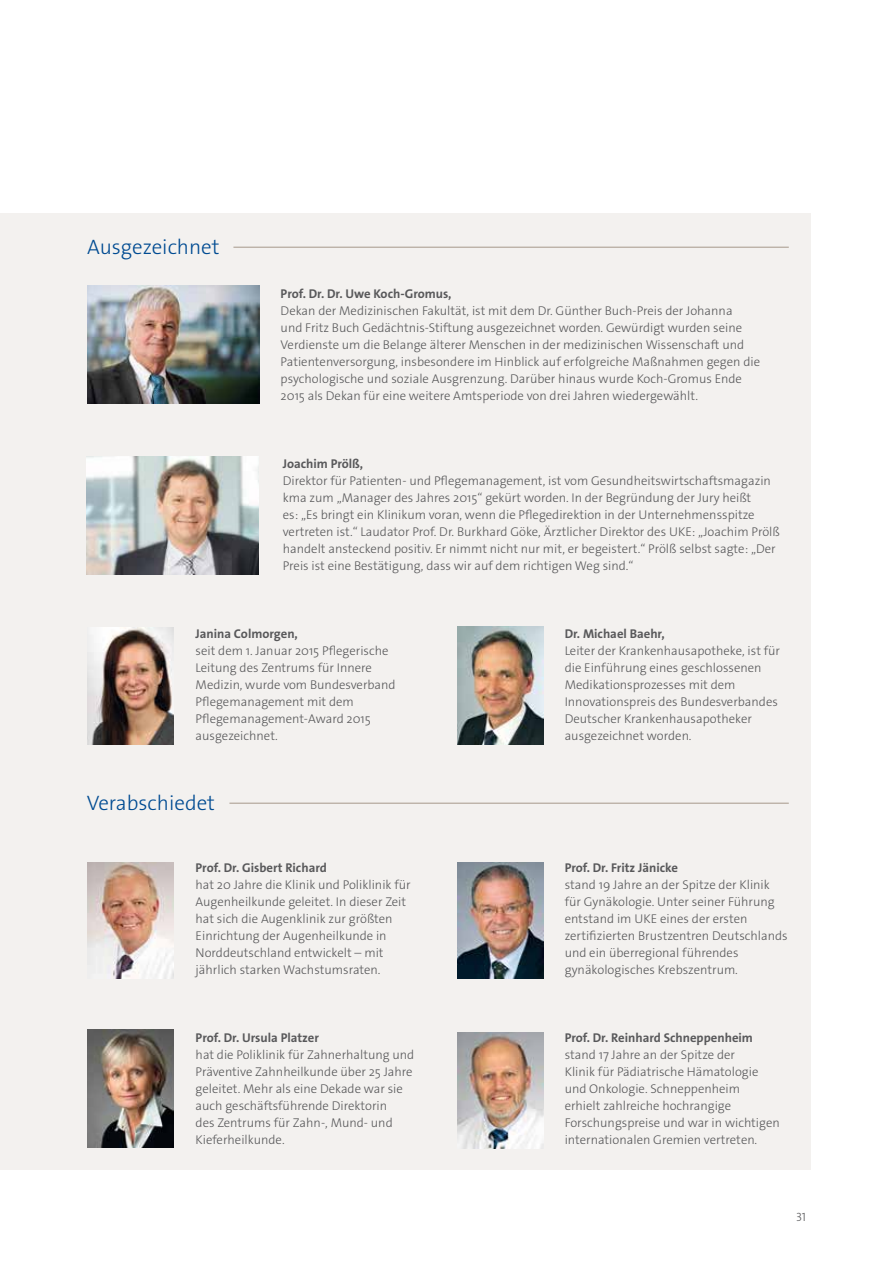
<style>
.page{position:relative;width:893px;height:1263px;background:#fff}
.page>*{position:absolute;margin:0;border:0;box-sizing:border-box;transform-origin:0 0}
.t1{font:300 21px "The Sans Os F";color:#004b92}
.t2{font:300 12.75px/17px "The Sans Os F";color:#58585a}
.t3{font:700 12.75px "The Sans Os F";color:#58585a}
.t4{font:300 12px "The Sans Os F";color:#58585a}
</style>
<div class="page">
<div style="left:0;top:213px;width:810px;height:956px;background:#f3f1ef"></div>
<hr style="left:233px;top:247px;width:556px;height:1px;background:#a99c8f">
<hr style="left:229px;top:803px;width:560px;height:1px;background:#a99c8f">
<img style="left:457px;top:626px;width:86px;height:118px">
<img style="left:87px;top:627px;width:86px;height:117px">
<img style="left:457px;top:862px;width:86px;height:116px">
<img style="left:87px;top:286px;width:172px;height:118px">
<img style="left:87px;top:456px;width:172px;height:118px">
<img style="left:87px;top:1030px;width:86px;height:117px">
<img style="left:457px;top:1033px;width:86px;height:115px">
<img style="left:87px;top:862px;width:86px;height:116px">
<h1 class="t1" style="left:87px;top:234px;width:134px">Ausgezeichnet</h1>
<p class="t3" style="left:281px;top:285px;width:172px">Prof. Dr. Dr. Uwe Koch-Gromus,</p>
<p class="t2" style="left:281px;top:302px;width:481px">Dekan der Medizinischen Fakultät, ist mit dem Dr. Günther Buch-Preis der Johanna<br>und Fritz Buch Gedächtnis-Stiftung ausgezeichnet worden. Gewürdigt wurden seine Verdienste um die Belange älterer Menschen in der medizinischen Wissenschaft und Patientenversorgung, insbesondere im Hinblick auf erfolgreiche Maßnahmen gegen die psychologische und soziale Ausgrenzung. Darüber hinaus wurde Koch-Gromus Ende 2015 als Dekan für eine weitere Amtsperiode von drei Jahren wiedergewählt.</p>
<p class="t3" style="left:283px;top:455px;width:82px">Joachim Prölß,</p>
<p class="t2" style="left:283px;top:472px;width:499px">Direktor für Patienten- und Pflegemanagement, ist vom Gesundheitswirtschaftsmagazin kma zum „Manager des Jahres 2015“ gekürt worden. In der Begründung der Jury heißt<br>es: „Es bringt ein Klinikum voran, wenn die Pflegedirektion in der Unternehmensspitze vertreten ist.“ Laudator Prof. Dr. Burkhard Göke, Ärztlicher Direktor des UKE: „Joachim Prölß handelt ansteckend positiv. Er nimmt nicht nur mit, er begeistert.“ Prölß selbst sagte: „Der Preis ist eine Bestätigung, dass wir auf dem richtigen Weg sind.“</p>
<p class="t3" style="left:196px;top:625px;width:104px">Janina Colmorgen,</p>
<p class="t2" style="left:196px;top:642px;width:202px">seit dem 1. Januar 2015 Pflegerische<br>Leitung des Zentrums für Innere<br>Medizin, wurde vom Bundesverband<br>Pflegemanagement mit dem<br>Pflegemanagement-Award 2015 ausgezeichnet.</p>
<h1 class="t1" style="left:87px;top:790px;width:130px">Verabschiedet</h1>
<p class="t3" style="left:196px;top:859px;width:133px">Prof. Dr. Gisbert Richard</p>
<p class="t2" style="left:196px;top:876px;width:217px">hat 20 Jahre die Klinik und Poliklinik für Augenheilkunde geleitet. In dieser Zeit hat sich die Augenklinik zur größten Einrichtung der Augenheilkunde in Norddeutschland entwickelt – mit jährlich starken Wachstumsraten.</p>
<p class="t3" style="left:196px;top:1029px;width:125px">Prof. Dr. Ursula Platzer</p>
<p class="t2" style="left:196px;top:1046px;width:220px">hat die Poliklinik für Zahnerhaltung und Präventive Zahnheilkunde über 25 Jahre geleitet. Mehr als eine Dekade war sie auch geschäftsführende Direktorin<br>des Zentrums für Zahn-, Mund- und Kieferheilkunde.</p>
<p class="t3" style="left:565px;top:625px;width:102px">Dr. Michael Baehr,</p>
<p class="t2" style="left:565px;top:642px;width:217px">Leiter der Krankenhausapotheke, ist für die Einführung eines geschlossenen Medikationsprozesses mit dem Innovationspreis des Bundesverbandes Deutscher Krankenhausapotheker ausgezeichnet worden.</p>
<p class="t3" style="left:565px;top:859px;width:115px">Prof. Dr. Fritz Jänicke</p>
<p class="t2" style="left:565px;top:876px;width:225px">stand 19 Jahre an der Spitze der Klinik für Gynäkologie. Unter seiner Führung entstand im UKE eines der ersten zertifizierten Brustzentren Deutschlands und ein überregional führendes gynäkologisches Krebszentrum.</p>
<p class="t3" style="left:565px;top:1029px;width:190px">Prof. Dr. Reinhard Schneppenheim</p>
<p class="t2" style="left:565px;top:1046px;width:217px">stand 17 Jahre an der Spitze der<br>Klinik für Pädiatrische Hämatologie und Onkologie. Schneppenheim<br>erhielt zahlreiche hochrangige Forschungspreise und war in wichtigen internationalen Gremien vertreten.</p>
<p class="t4" style="left:796px;top:1209px;width:11px">31</p>
</div>
